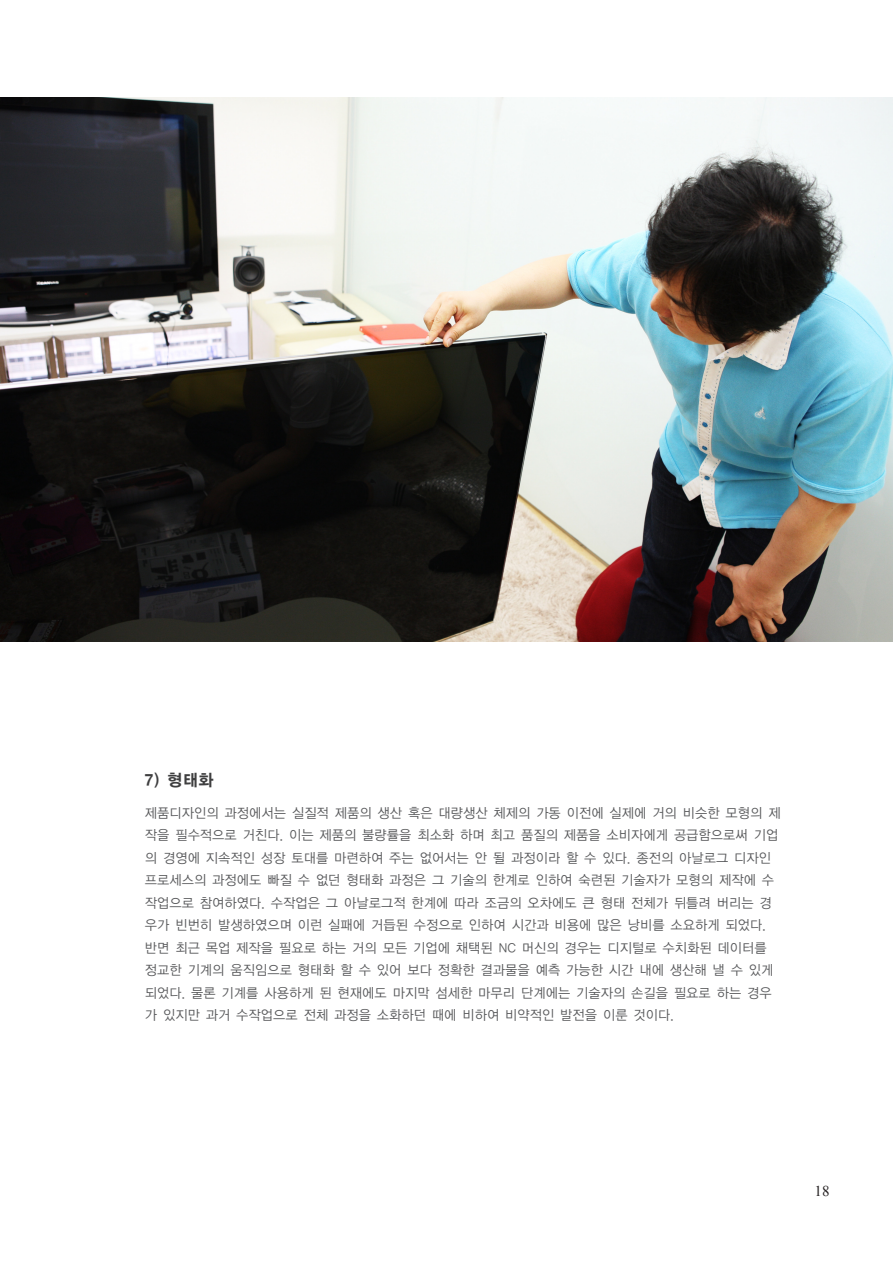
<style>
.page{position:relative;width:893px;height:1263px;background:#fff}
.page>*{position:absolute;margin:0;border:0;box-sizing:border-box;transform-origin:0 0}
.t1{font:16.5px "YDIYGO150 KSCPC EUC H";color:#3e3e3f;scale:.96 1}
.t2{font:15px "Times New Roman";color:#231f20}
.t3{font:13.5px/22.5px "YDIYGO120 KSCPC EUC H";letter-spacing:-.05em;color:#57585a;scale:.96 1}
</style>
<div class="page">
<img style="left:0;top:98px;width:893px;height:543px">
<p class="t1" style="left:145px;top:770px;width:74px">7) 형태화</p>
<p class="t3" style="left:145px;top:801px;width:664px">제품디자인의 과정에서는 실질적 제품의 생산 혹은 대량생산 체제의 가동 이전에 실제에 거의 비슷한 모형의 제 작을 필수적으로 거친다. 이는 제품의 불량률을 최소화 하며 최고 품질의 제품을 소비자에게 공급함으로써 기업 의 경영에 지속적인 성장 토대를 마련하여 주는 없어서는 안 될 과정이라 할 수 있다. 종전의 아날로그 디자인 프로세스의 과정에도 빠질 수 없던 형태화 과정은 그 기술의 한계로 인하여 숙련된 기술자가 모형의 제작에 수 작업으로 참여하였다. 수작업은 그 아날로그적 한계에 따라 조금의 오차에도 큰 형태 전체가 뒤틀려 버리는 경 우가 빈번히 발생하였으며 이런 실패에 거듭된 수정으로 인하여 시간과 비용에 많은 낭비를 소요하게 되었다. 반면 최근 목업 제작을 필요로 하는 거의 모든 기업에 채택된 NC 머신의 경우는 디지털로 수치화된 데이터를 정교한 기계의 움직임으로 형태화 할 수 있어 보다 정확한 결과물을 예측 가능한 시간 내에 생산해 낼 수 있게 되었다. 물론 기계를 사용하게 된 현재에도 마지막 섬세한 마무리 단계에는 기술자의 손길을 필요로 하는 경우 가 있지만 과거 수작업으로 전체 과정을 소화하던 때에 비하여 비약적인 발전을 이룬 것이다.</p>
<p class="t2" style="left:815px;top:1181px;width:16px">18</p>
</div>
